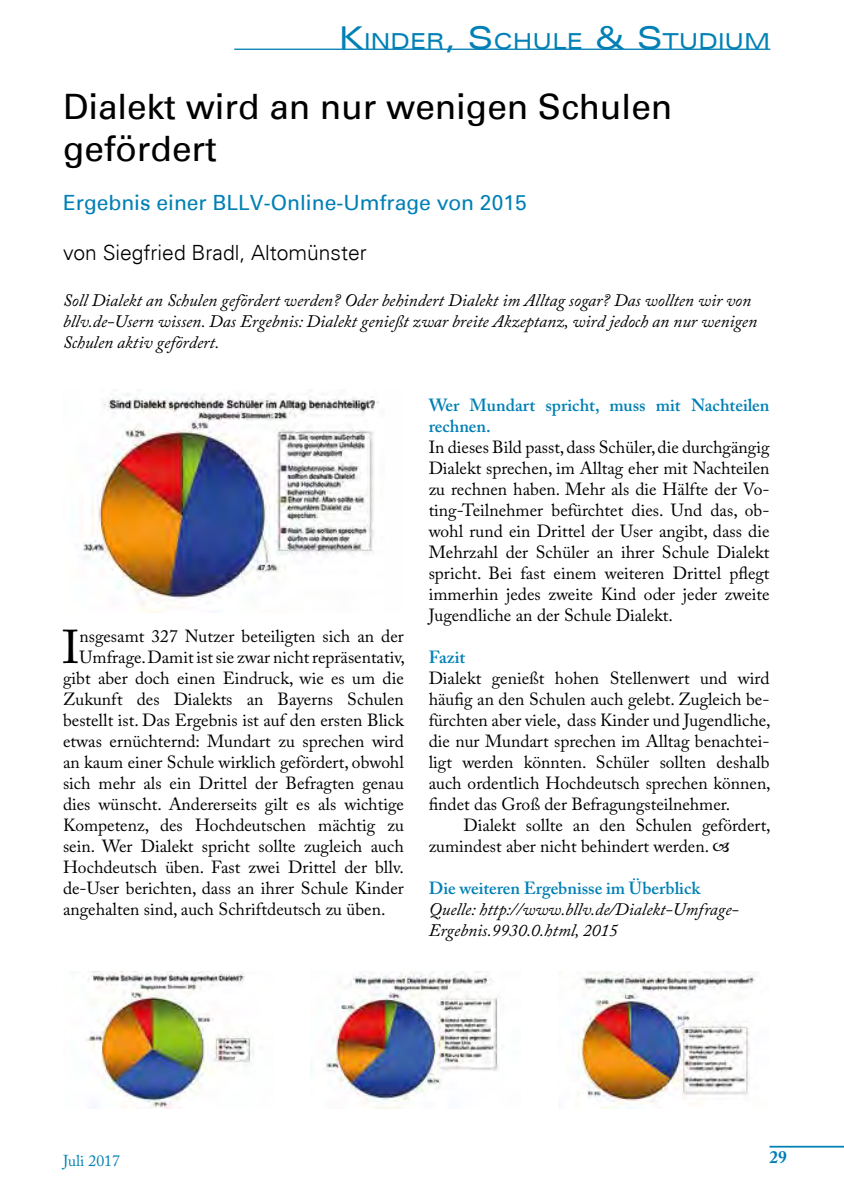
<style>
.page{position:relative;width:844px;height:1191px;background:#fff}
.page>*{position:absolute;margin:0;border:0;box-sizing:border-box;transform-origin:0 0}
.t1{font:47.07px "Adobe Caslon Pro";color:#000}
.t2{font:35px/42px "Univers";color:#000}
.t3{font:expanded 22.05px "Univers";color:#0080b5}
.t4{font:21px "Univers";color:#0080b5}
.t5{font:300 21px "Univers";color:#000}
.t6{font:17.5px/21px "Adobe Caslon Pro";color:#000;text-align:justify}
.t7{font:italic 17.5px/21px "Adobe Caslon Pro";color:#000}
.t8{font:600 17.5px/21px "Adobe Caslon Pro";color:#0080b5}
.t9{font:700 17.5px "Adobe Caslon Pro";color:#0080b5}
.t10{font:15.75px "Adobe Caslon Pro";color:#0080b5}
.s1{font-size:31.5px}
</style>
<div class="page">
<hr style="left:769px;top:1145px;width:74px;height:2px;background:#0080b5">
<img style="left:86px;top:971px;width:168px;height:137px">
<img style="left:326px;top:971px;width:172px;height:137px">
<img style="left:577px;top:971px;width:178px;height:137px">
<img style="left:83px;top:393px;width:296px;height:219px">
<hr style="left:234px;top:49px;width:536px;height:1px;background:#0080b5">
<p class="t3" style="left:338px;top:28px;width:433px"><span class="s1">K</span>INDER<span class="s1">, S</span>CHULE <span class="s1">&amp; S</span>TUDIUM</p>
<h2 class="t2" style="left:63px;top:86px;width:610px">Dialekt wird an nur wenigen Schulen gefördert</h2>
<p class="t4" style="left:63px;top:190px;width:465px">Ergebnis einer BLLV-Online-Umfrage von 2015</p>
<p class="t5" style="left:63px;top:239px;width:305px">von Siegfried Bradl, Altomünster</p>
<p class="t7" style="left:63px;top:289px;width:695px">Soll Dialekt an Schulen gefördert werden? Oder behindert Dialekt im Alltag sogar? Das wollten wir von bllv.de-Usern wissen. Das Ergebnis: Dialekt genießt zwar breite Akzeptanz, wird jedoch an nur wenigen<br>Schulen aktiv gefördert.</p>
<h1 class="t1" style="left:62px;top:619px;width:19px">I</h1>
<p class="t6" style="left:80px;top:625px;width:326px">nsgesamt 327 Nutzer beteiligten sich an der</p>
<p class="t6" style="left:80px;top:646px;width:327px">Umfrage. Damit ist sie zwar nicht repräsentativ,</p>
<p class="t6" style="left:63px;top:667px;width:342px">gibt aber doch einen Eindruck, wie es um die</p>
<p class="t6" style="left:63px;top:688px;width:342px">Zukunft des Dialekts an Bayerns Schulen</p>
<p class="t6" style="left:63px;top:709px;width:342px">bestellt ist. Das Ergebnis ist auf den ersten Blick</p>
<p class="t6" style="left:63px;top:730px;width:342px">etwas ernüchternd: Mundart zu sprechen wird</p>
<p class="t6" style="left:63px;top:751px;width:342px">an kaum einer Schule wirklich gefördert, obwohl</p>
<p class="t6" style="left:63px;top:772px;width:342px">sich mehr als ein Drittel der Befragten genau</p>
<p class="t6" style="left:63px;top:793px;width:342px">dies wünscht. Andererseits gilt es als wichtige</p>
<p class="t6" style="left:63px;top:814px;width:342px">Kompetenz, des Hochdeutschen mächtig zu</p>
<p class="t6" style="left:63px;top:835px;width:342px">sein. Wer Dialekt spricht sollte zugleich auch</p>
<p class="t6" style="left:63px;top:856px;width:342px">Hochdeutsch üben. Fast zwei Drittel der bllv.</p>
<p class="t6" style="left:63px;top:877px;width:342px">de-User berichten, dass an ihrer Schule Kinder</p>
<p class="t6" style="left:63px;top:898px;width:324px">angehalten sind, auch Schriftdeutsch zu üben.</p>
<p class="t8" style="left:428px;top:394px;width:342px">Wer Mundart spricht, muss mit Nachteilen rechnen.</p>
<p class="t6" style="left:428px;top:436px;width:342px">In dieses Bild passt, dass Schüler, die durchgängig Dialekt sprechen, im Alltag eher mit Nachteilen zu rechnen haben. Mehr als die Hälfte der Vo&shy;ting-Teilnehmer befürchtet dies. Und das, ob&shy;wohl rund ein Drittel der User angibt, dass die Mehrzahl der Schüler an ihrer Schule Dialekt spricht. Bei fast einem weiteren Drittel pflegt immerhin jedes zweite Kind oder jeder zweite Jugendliche an der Schule Dialekt.</p>
<p class="t8" style="left:428px;top:646px;width:38px">Fazit</p>
<p class="t6" style="left:428px;top:667px;width:343px">Dialekt genießt hohen Stellenwert und wird häufig an den Schulen auch gelebt. Zugleich be&shy;fürchten aber viele, dass Kinder und Jugendliche, die nur Mundart sprechen im Alltag benachtei&shy;ligt werden könnten. Schüler sollten deshalb auch ordentlich Hochdeutsch sprechen können, findet das Groß der Befragungsteilnehmer.</p>
<p class="t6" style="left:428px;top:814px;width:343px;text-indent:35px">Dialekt sollte an den Schulen gefördert, zumindest aber nicht behindert werden.</p>
<p class="t8" style="left:428px;top:877px;width:273px">Die weiteren Ergebnisse im Überblick</p>
<p class="t7" style="left:428px;top:898px;width:311px">Quelle: http://www.bllv.de/Dialekt-Umfrage-<br>Ergebnis.9930.0.html, 2015</p>
<p class="t10" style="left:63px;top:1151px;width:58px">Juli 2017</p>
<p class="t9" style="left:769px;top:1146px;width:19px">29</p>
</div>
